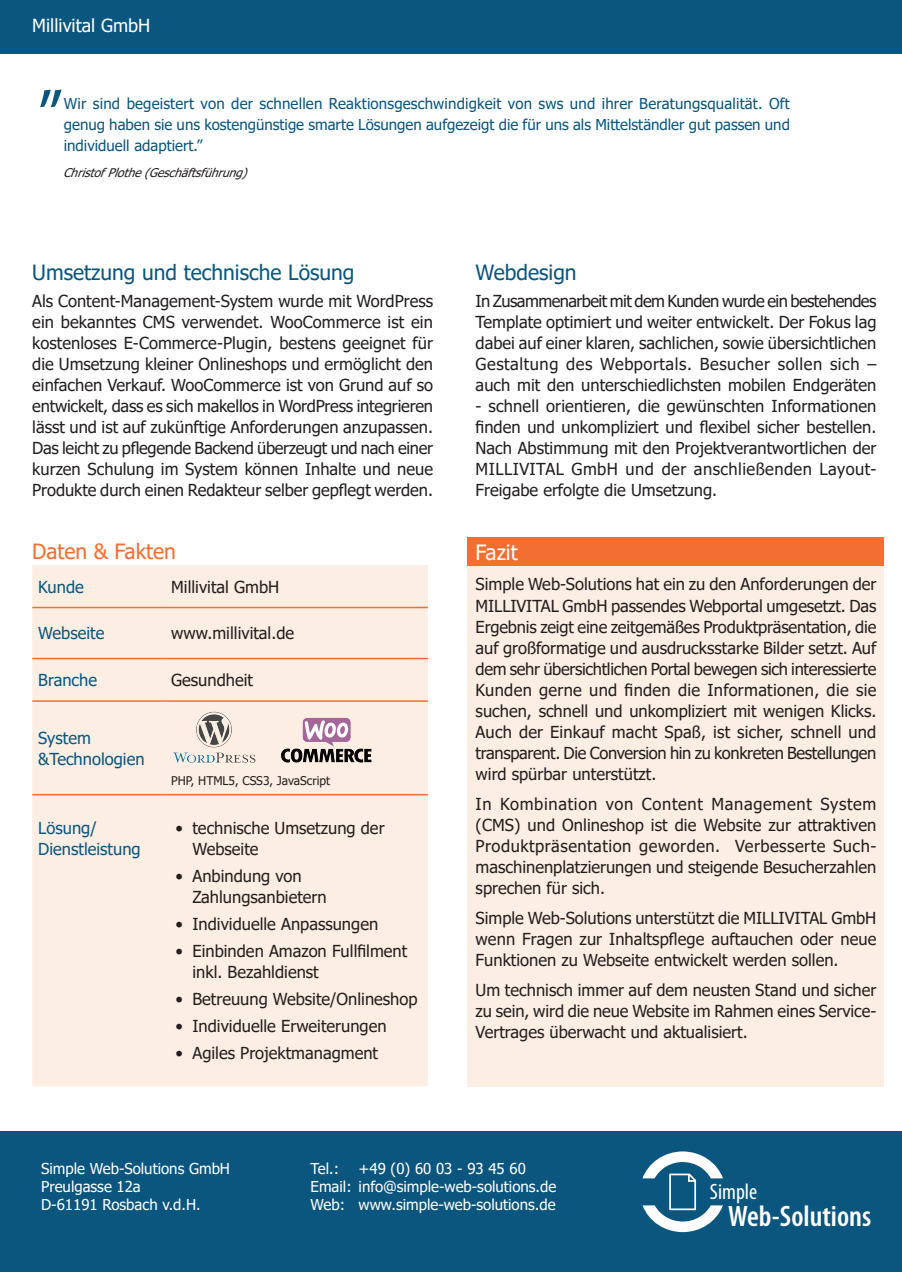
<style>
.page{position:relative;width:902px;height:1272px;background:#fff}
.page>*{position:absolute;margin:0;border:0;box-sizing:border-box;transform-origin:0 0}
.t1{font:72px "Myriad Pro";color:#0a567f}
.t2{font:600 condensed 29.7px "Myriad Pro";color:#fff}
.t3{font:condensed 22.35px "Myriad Pro";color:#fff}
.t4{font:21px "Tahoma";color:#0a567f}
.t5{font:21px "Tahoma";color:#f36e31}
.t6{font:21px "Tahoma";color:#fff}
.t7{font:18px "Tahoma";color:#fff}
.t8{font:16.5px/21px "Tahoma";color:#231f20;text-align:justify}
.t9{font:16.5px/21px "Tahoma";color:#0a567f}
.t10{font:15px/21px "Tahoma";color:#0a567f;text-align:justify}
.t11{font:15px/18px "Tahoma";color:#fff}
.t12{font:italic 12px "Tahoma";color:#231f20}
.t13{font:12px "Tahoma";color:#231f20}
</style>
<div class="page">
<div style="left:467px;top:562px;width:416px;height:524px;background:#fdeee3"></div>
<div style="left:0;top:0;width:901px;height:54px;background:#0a567f"></div>
<div style="left:0;top:1131px;width:901px;height:140px;background:#0a567f"></div>
<svg style="left:642px;top:1151px;width:81px;height:80px"></svg>
<div style="left:467px;top:537px;width:416px;height:28px;background:#f36e31"></div>
<div style="left:32px;top:565px;width:396px;height:521px;background:#fdeee3"></div>
<hr style="left:32px;top:606px;width:133px;height:2px;background:#f36e31">
<hr style="left:165px;top:606px;width:263px;height:2px;background:#f36e31">
<hr style="left:32px;top:657px;width:133px;height:2px;background:#f36e31">
<hr style="left:165px;top:657px;width:263px;height:2px;background:#f36e31">
<hr style="left:32px;top:700px;width:133px;height:1px;background:#f36e31">
<hr style="left:165px;top:700px;width:263px;height:1px;background:#f36e31">
<hr style="left:32px;top:794px;width:133px;height:1px;background:#f36e31">
<hr style="left:165px;top:794px;width:263px;height:1px;background:#f36e31">
<img style="left:171px;top:707px;width:87px;height:60px">
<img style="left:281px;top:715px;width:91px;height:49px">
<p class="t7" style="left:32px;top:13px;width:119px">Millivital GmbH</p>
<h1 class="t1" style="left:39px;top:30px;width:27px">„</h1>
<p class="t10" style="left:64px;top:94px;width:727px">Wir sind begeistert von der schnellen Reaktionsgeschwindigkeit von sws und ihrer Beratungsqualität. Oft genug haben sie uns kostengünstige smarte Lösungen aufgezeigt die für uns als Mittelständler gut passen und individuell adaptiert.”</p>
<p class="t12" style="left:63px;top:165px;width:191px">ChristofPlothe(Geschäftsführung)</p>
<p class="t4" style="left:32px;top:258px;width:324px">Umsetzung und technische Lösung</p>
<p class="t8" style="left:32px;top:291px;width:402px">Als Content-Management-System wurde mit WordPress ein bekanntes CMS verwendet. WooCommerce ist ein kostenloses E-Commerce-Plugin, bestens geeignet für die Umsetzung kleiner Onlineshops und ermöglicht den einfachen Verkauf. WooCommerce ist von Grund auf so entwickelt, dass es sich makellos in WordPress integrieren lässt und ist auf zukünftige Anforderungen anzupassen.<br>Das leicht zu pflegende Backend überzeugt und nach einer kurzen Schulung im System können Inhalte und neue Produkte durch einen Redakteur selber gepflegt werden.</p>
<p class="t5" style="left:32px;top:537px;width:145px">Daten &amp; Fakten</p>
<p class="t9" style="left:38px;top:577px;width:47px">Kunde</p>
<p class="t8" style="left:171px;top:577px;width:110px">Millivital GmbH</p>
<p class="t9" style="left:38px;top:623px;width:68px">Webseite</p>
<p class="t8" style="left:171px;top:623px;width:124px">www.millivital.de</p>
<p class="t9" style="left:38px;top:670px;width:60px">Branche</p>
<p class="t8" style="left:171px;top:670px;width:83px">Gesundheit</p>
<p class="t9" style="left:38px;top:728px;width:108px">System &amp;Technologien</p>
<p class="t13" style="left:171px;top:772px;width:160px">PHP, HTML5, CSS3, JavaScript</p>
<p class="t9" style="left:38px;top:818px;width:104px">Lösung/<br>Dienstleistung</p>
<p class="t8" style="left:192px;top:818px;width:194px;text-indent:-17px">• technische Umsetzung der<br>Webseite</p>
<p class="t8" style="left:192px;top:866px;width:136px;text-indent:-17px">• Anbindung von<br>Zahlungsanbietern</p>
<p class="t8" style="left:175px;top:914px;width:204px">• Individuelle Anpassungen</p>
<p class="t8" style="left:192px;top:941px;width:216px;text-indent:-17px">• Einbinden Amazon Fullfilment inkl. Bezahldienst</p>
<p class="t8" style="left:175px;top:989px;width:243px">• Betreuung Website/Onlineshop</p>
<p class="t8" style="left:175px;top:1016px;width:213px">• Individuelle Erweiterungen</p>
<p class="t8" style="left:175px;top:1043px;width:204px">• Agiles Projektmanagment</p>
<p class="t4" style="left:475px;top:258px;width:102px">Webdesign</p>
<p class="t8" style="left:475px;top:291px;width:402px">In Zusammenarbeit mit dem Kunden wurde ein bestehendes Template optimiert und weiter entwickelt. Der Fokus lag dabei auf einer klaren, sachlichen, sowie übersichtlichen Gestaltung des Webportals. Besucher sollen sich – auch mit den unterschiedlichsten mobilen Endgeräten</p>
<p class="t8" style="left:475px;top:396px;width:402px">- schnell orientieren, die gewünschten Informationen finden und unkompliziert und flexibel sicher bestellen.<br>Nach Abstimmung mit den Projektverantwortlichen der MILLIVITAL GmbH und der anschließenden Layout-Freigabe erfolgte die Umsetzung.</p>
<p class="t6" style="left:475px;top:538px;width:44px">Fazit</p>
<p class="t8" style="left:475px;top:575px;width:402px">Simple Web-Solutions hat ein zu den Anforderungen der MILLIVITAL GmbH passendes Webportal umgesetzt. Das Ergebnis zeigt eine zeitgemäßes Produktpräsentation, die auf großformatige und ausdrucksstarke Bilder setzt. Auf dem sehr übersichtlichen Portal bewegen sich interessierte Kunden gerne und finden die Informationen, die sie suchen, schnell und unkompliziert mit wenigen Klicks.<br>Auch der Einkauf macht Spaß, ist sicher, schnell und transparent. Die Conversion hin zu konkreten Bestellungen wird spürbar unterstützt.</p>
<p class="t8" style="left:475px;top:794px;width:402px">In Kombination von Content Management System (CMS) und Onlineshop ist die Website zur attraktiven Produktpräsentation geworden. Verbesserte Such&shy;maschinenplatzierungen und steigende Besucherzahlen sprechen für sich.</p>
<p class="t8" style="left:475px;top:908px;width:402px">Simple Web-Solutions unterstützt die MILLIVITAL GmbH wenn Fragen zur Inhaltspflege auftauchen oder neue Funktionen zu Webseite entwickelt werden sollen.</p>
<p class="t8" style="left:475px;top:980px;width:402px">Um technisch immer auf dem neusten Stand und sicher zu sein, wird die neue Website im Rahmen eines Service-Vertrages überwacht und aktualisiert.</p>
<p class="t11" style="left:41px;top:1160px;width:190px">Simple Web-Solutions GmbH<br>Preulgasse 12a<br>D-61191 Rosbach v.d.H.</p>
<p class="t11" style="left:310px;top:1160px;width:30px">Tel.:</p>
<p class="t11" style="left:310px;top:1160px;width:247px;text-indent:48px">+49 (0) 60 03 - 93 45 60<br>Email: info@simple-web-solutions.de<br>Web: www.simple-web-solutions.de</p>
<h3 class="t3" style="left:709px;top:1178px;width:49px">Simple</h3>
<h2 class="t2" style="left:728px;top:1197px;width:145px">Web-Solutions</h2>
</div>
